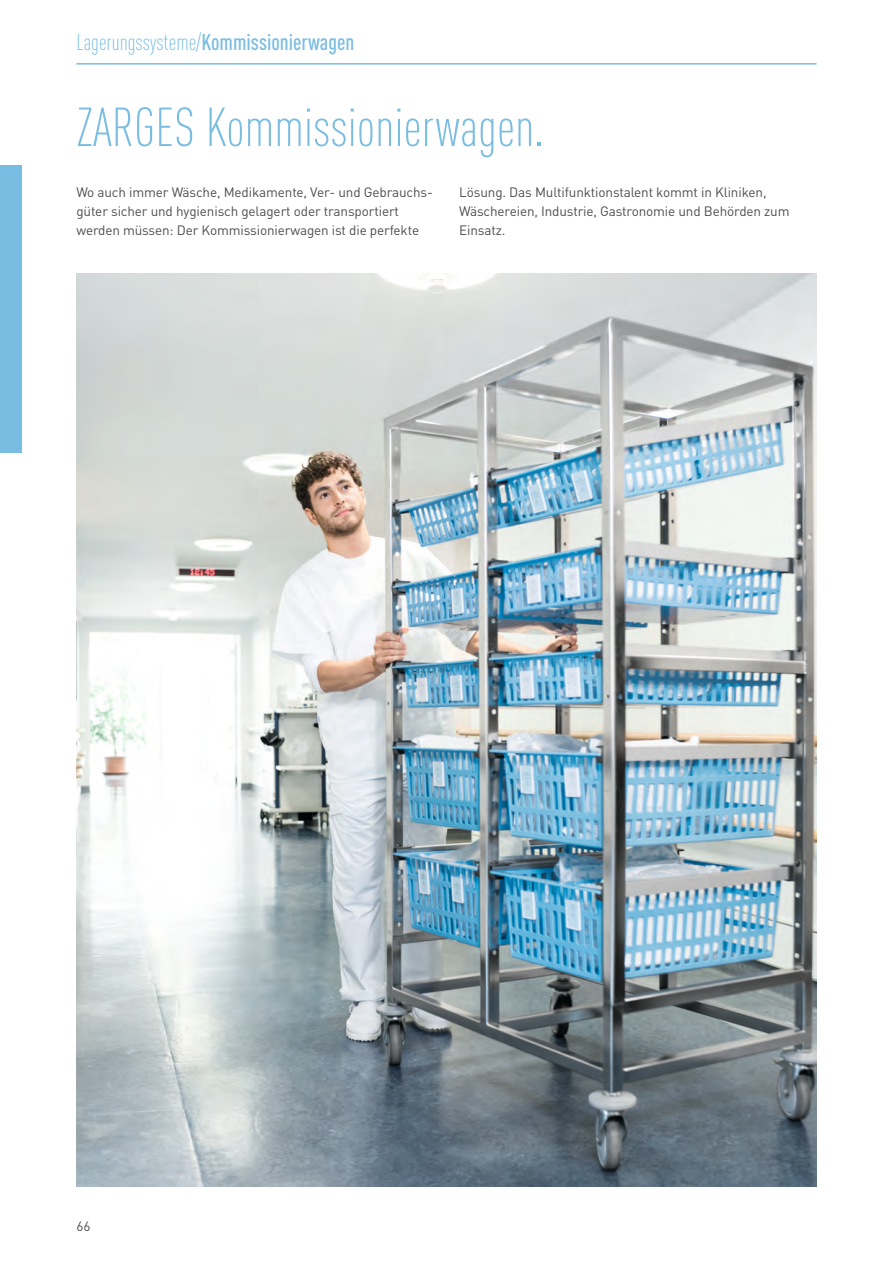
<style>
.page{position:relative;width:893px;height:1263px;background:#fff}
.page>*{position:absolute;margin:0;border:0;box-sizing:border-box;transform-origin:0 0}
.t1{font:300 condensed 54px "DIN Pro";color:#79bde2}
.t2{font:500 condensed 22.5px "DIN Pro";color:#79bde2}
.t3{font:13.5px/19.2px "DIN Pro";letter-spacing:-.01em;color:#4e4e4d}
.s1{font-weight:300}
</style>
<div class="page">
<hr style="left:76px;top:63px;width:740px;height:2px;background:#79bde2">
<img style="left:76px;top:273px;width:740px;height:913px">
<div style="left:0;top:165px;width:21px;height:287px;background:#79bde2"></div>
<h2 class="t2" style="left:76px;top:26px;width:279px"><span class="s1">Lagerungssysteme/</span>Kommissionierwagen</h2>
<h1 class="t1" style="left:76px;top:89px;width:469px">ZARGES Kommissionierwagen.</h1>
<p class="t3" style="left:76px;top:182px;width:358px">Wo auch immer Wäsche, Medikamente, Ver- und Gebrauchs&shy;güter sicher und hygienisch gelagert oder transportiert werden müssen: Der Kommissionierwagen ist die perfekte</p>
<p class="t3" style="left:459px;top:182px;width:332px">Lösung. Das Multifunktionstalent kommt in Kliniken,<br>Wäschereien, Industrie, Gastronomie und Behörden zum<br>Einsatz.</p>
<p class="t3" style="left:76px;top:1215px;width:16px">66</p>
</div>
